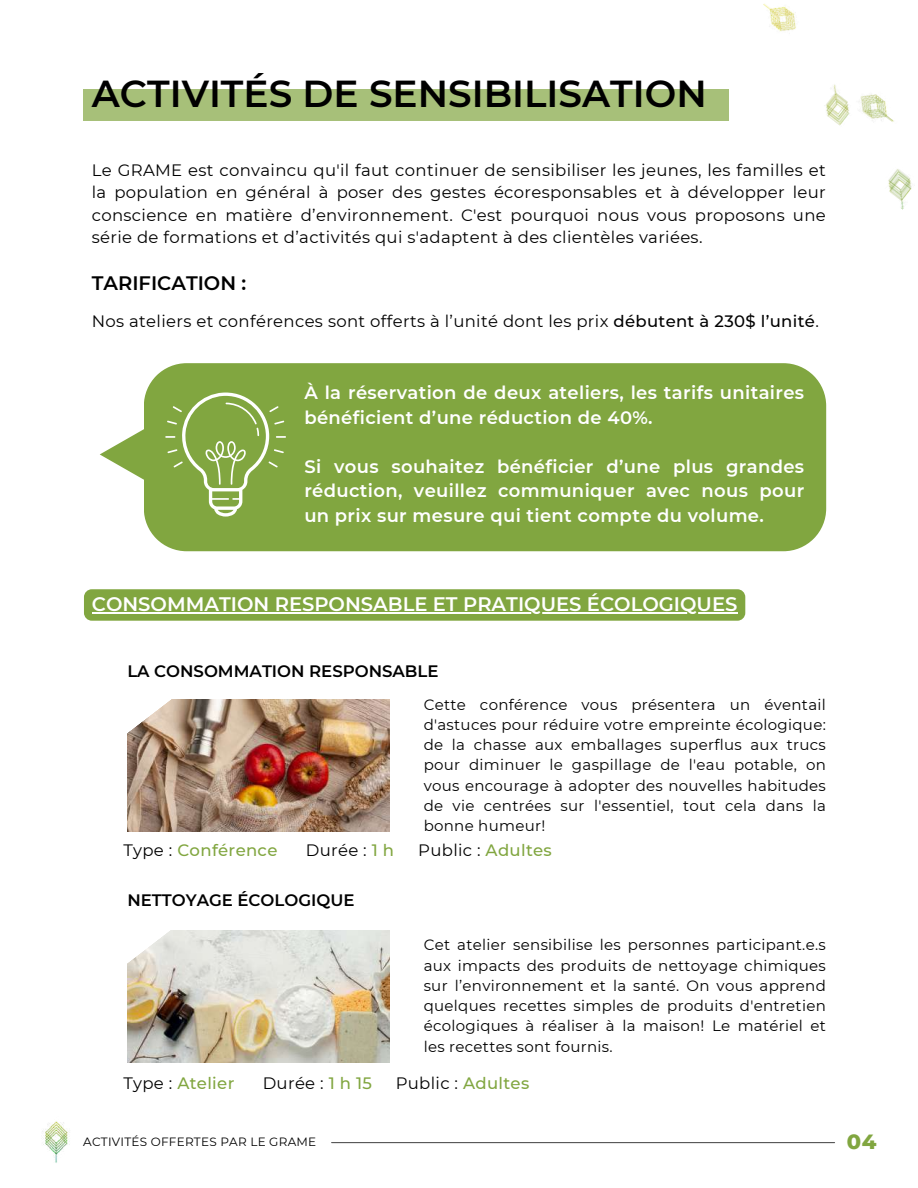
<style>
.page{position:relative;width:918px;height:1188px;background:#fff}
.page>*{position:absolute;margin:0;border:0;box-sizing:border-box;transform-origin:0 0}
.t1{font:600 37.5px "Montserrat";color:#000}
.t2{font:800 21px "Montserrat";color:#81a640}
.t3{font:600 19.5px "Montserrat";color:#fff}
.t4{font:600 19.5px "Montserrat";color:#000}
.t5{font:600 18px/24.6px "Montserrat";letter-spacing:.02em;color:#fff}
.t6{font:16.5px/22.5px "Montserrat";letter-spacing:.02em;color:#000;text-align:justify}
.t7{font:600 16.5px "Montserrat";color:#000}
.t8{font:500 16.5px "Montserrat";letter-spacing:.02em;color:#81a640}
.t9{font:15px/20.2px "Montserrat";letter-spacing:.02em;color:#000;text-align:justify}
.t10{font:12px "Montserrat";letter-spacing:.02em;color:#000}
.s1{font-weight:500}
.s2{font-weight:400;color:#000}
.s3{font-weight:500;color:#81a640}
</style>
<div class="page">
<img style="left:127px;top:700px;width:262px;height:132px">
<hr style="left:332px;top:1142px;width:503px;height:1px;background:#545454">
<img style="left:42px;top:1121px;width:28px;height:42px">
<svg style="left:127px;top:699px;width:56px;height:43px"></svg>
<img style="left:127px;top:931px;width:262px;height:131px">
<svg style="left:127px;top:930px;width:56px;height:42px"></svg>
<div style="left:83px;top:89px;width:646px;height:31px;background:#a7c079"></div>
<img style="left:716px;top:3px;width:196px;height:484px">
<div style="left:144px;top:363px;width:682px;height:188px;background:#81a640"></div>
<svg style="left:100px;top:427px;width:47px;height:55px"></svg>
<svg style="left:165px;top:392px;width:121px;height:124px;background:#90b056"></svg>
<div style="left:84px;top:589px;width:661px;height:32px;background:#81a640;border-radius:8px"></div>
<hr style="left:92px;top:612px;width:645px;height:1px;background:#fff">
<h1 class="t1" style="left:92px;top:70px;width:616px">ACTIVITÉS DE SENSIBILISATION</h1>
<p class="t6" style="left:92px;top:159px;width:736px">Le GRAME est convaincu qu'il faut continuer de sensibiliser les jeunes, les familles et la population en général à poser des gestes écoresponsables et à développer leur conscience en matière d’environnement. C'est pourquoi nous vous proposons une série de formations et d’activités qui s'adaptent à des clientèles variées.</p>
<h3 class="t4" style="left:92px;top:271px;width:156px">TARIFICATION :</h3>
<p class="t6" style="left:92px;top:310px;width:729px">Nos ateliers et conférences sont offerts à l’unité dont les prix <span class="s1">débutent à 230$ l’unité</span>.</p>
<p class="t5" style="left:304px;top:380px;width:501px">À la réservation de deux ateliers, les tarifs unitaires bénéficient d’une réduction de 40%.</p>
<p class="t5" style="left:304px;top:454px;width:501px;text-align:justify">Si vous souhaitez bénéficier d’une plus grandes réduction, veuillez communiquer avec nous pour un prix sur mesure qui tient compte du volume.</p>
<h3 class="t3" style="left:92px;top:592px;width:647px">CONSOMMATION RESPONSABLE ET PRATIQUES ÉCOLOGIQUES</h3>
<p class="t7" style="left:127px;top:661px;width:313px">LA CONSOMMATION RESPONSABLE</p>
<p class="t9" style="left:424px;top:694px;width:404px">Cette conférence vous présentera un éventail d'astuces pour réduire votre empreinte écologique: de la chasse aux emballages superflus aux trucs pour diminuer le gaspillage de l'eau potable, on vous encourage à adopter des nouvelles habitudes de vie centrées sur l'essentiel, tout cela dans la bonne humeur!</p>
<p class="t8" style="left:123px;top:840px;width:156px"><span class="s2">Type :</span> Conférence</p>
<p class="t6" style="left:306px;top:839px;width:90px">Durée : <span class="s3">1 h</span></p>
<p class="t6" style="left:418px;top:839px;width:135px">Public : <span class="s3">Adultes</span></p>
<p class="t7" style="left:127px;top:890px;width:229px">NETTOYAGE ÉCOLOGIQUE</p>
<p class="t9" style="left:424px;top:935px;width:404px">Cet atelier sensibilise les personnes participant.e.s aux impacts des produits de nettoyage chimiques sur l’environnement et la santé. On vous apprend quelques recettes simples de produits d'entretien écologiques à réaliser à la maison! Le matériel et les recettes sont fournis.</p>
<p class="t8" style="left:123px;top:1073px;width:113px"><span class="s2">Type :</span> Atelier</p>
<p class="t6" style="left:263px;top:1072px;width:111px">Durée : <span class="s3">1 h 15</span></p>
<p class="t6" style="left:396px;top:1072px;width:135px">Public : <span class="s3">Adultes</span></p>
<p class="t10" style="left:83px;top:1134px;width:235px">ACTIVITÉS OFFERTES PAR LE GRAME</p>
<h2 class="t2" style="left:847px;top:1128px;width:31px">04</h2>
</div>
